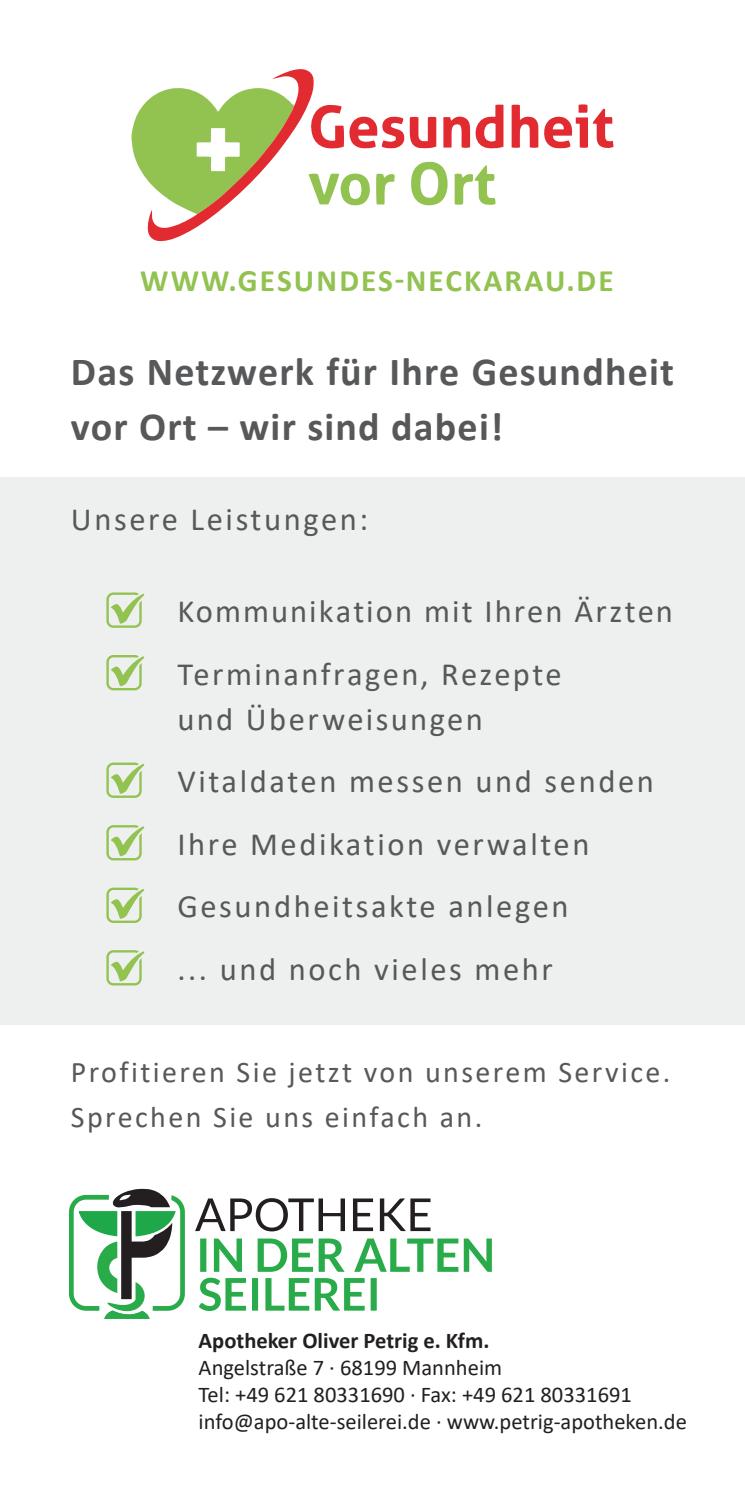
<style>
.page{position:relative;width:745px;height:1489px;background:#fff}
.page>*{position:absolute;margin:0;border:0;box-sizing:border-box;transform-origin:0 0}
.t1{font:700 40px/55px "Calibri";letter-spacing:.03em;color:#57585a}
.t2{font:32.5px/62.5px "Calibri";letter-spacing:.08em;color:#57585a}
.t3{font:700 31.25px "Calibri";letter-spacing:.07em;color:#92c250}
.t4{font:30px/45px "Calibri";letter-spacing:.08em;color:#57585a}
.t5{font:22.5px/27px "Calibri";color:#231f20}
.t6{font:700 22.5px "Calibri";color:#231f20}
</style>
<div class="page">
<div style="left:0;top:477px;width:744px;height:547px;background:#eef0ef"></div>
<svg style="left:106px;top:592px;width:38px;height:35px"></svg>
<svg style="left:106px;top:655px;width:38px;height:35px"></svg>
<svg style="left:106px;top:762px;width:38px;height:35px"></svg>
<svg style="left:106px;top:825px;width:38px;height:35px"></svg>
<svg style="left:106px;top:887px;width:38px;height:35px"></svg>
<svg style="left:106px;top:950px;width:38px;height:35px"></svg>
<svg style="left:511px;top:104px;width:102px;height:45px"></svg>
<svg style="left:131px;top:69px;width:372px;height:172px"></svg>
<svg style="left:69px;top:1188px;width:116px;height:130px"></svg>
<svg style="left:200px;top:1238px;width:291px;height:33px"></svg>
<svg style="left:199px;top:1277px;width:177px;height:33px"></svg>
<svg style="left:195px;top:1198px;width:235px;height:33px"></svg>
<p class="t3" style="left:140px;top:258px;width:474px">WWW.GESUNDES-NECKARAU.DE</p>
<p class="t1" style="left:71px;top:343px;width:604px">Das Netzwerk für Ihre Gesundheit vor Ort – wir sind dabei!</p>
<p class="t2" style="left:71px;top:486px;width:299px">Unsere Leistungen:</p>
<p class="t2" style="left:177px;top:579px;width:497px">Kommunikation mit Ihren Ärzten<br>Terminanfragen, Rezepte</p>
<p class="t2" style="left:177px;top:686px;width:477px">und Überweisungen<br>Vitaldaten messen und senden<br>Ihre Medikation verwalten<br>Gesundheitsakte anlegen<br>... und noch vieles mehr</p>
<p class="t4" style="left:71px;top:1049px;width:600px">Profitieren Sie jetzt von unserem Service.<br>Sprechen Sie uns einfach an.</p>
<p class="t6" style="left:198px;top:1324px;width:292px">Apotheker Oliver Petrig e. Kfm.</p>
<p class="t5" style="left:198px;top:1353px;width:489px">Angelstraße 7 · 68199 Mannheim<br>Tel: +49 621 80331690 · Fax: +49 621 80331691 info@apo-alte-seilerei.de · www.petrig-apotheken.de</p>
</div>
